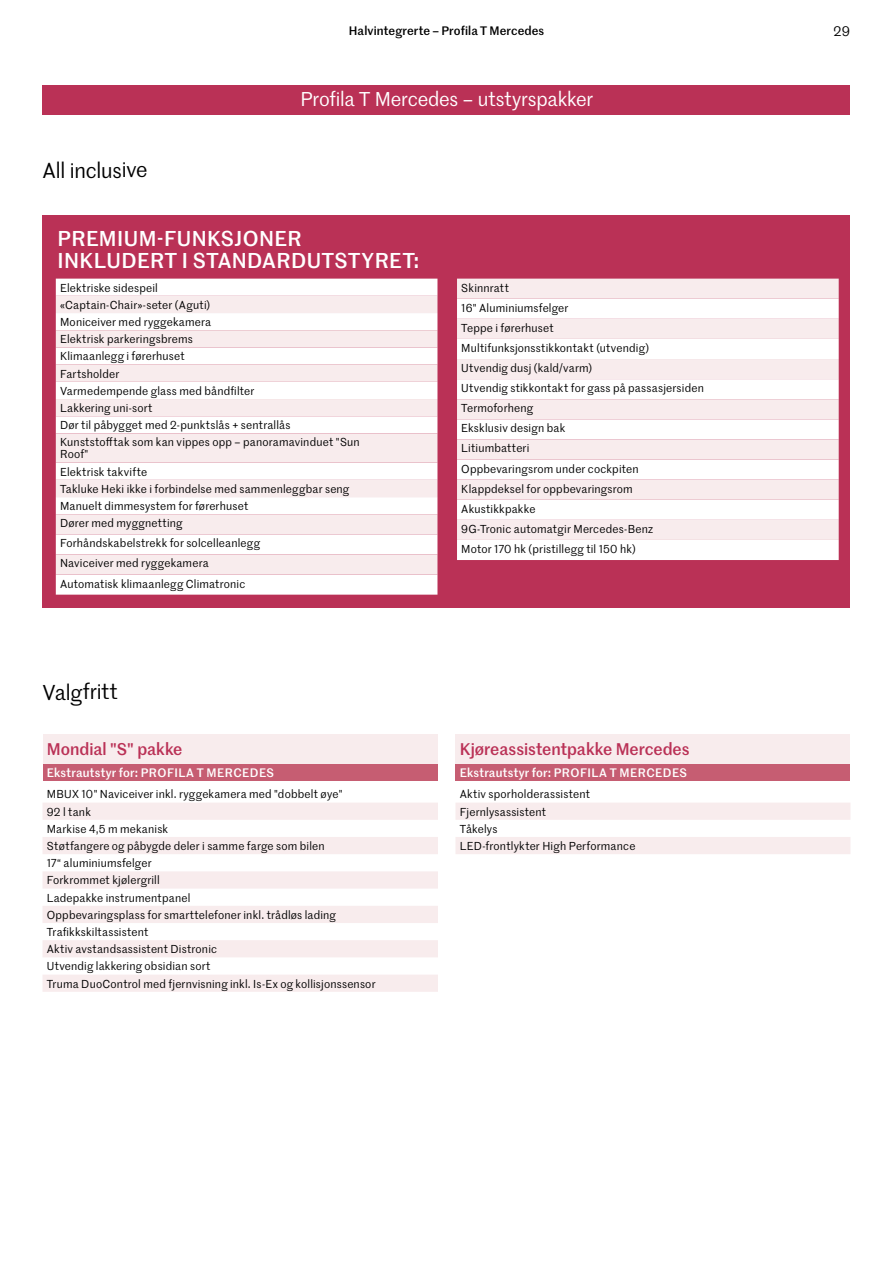
<style>
.page{position:relative;width:893px;height:1263px;background:#fff}
.page>*{position:absolute;margin:0;border:0;box-sizing:border-box;transform-origin:0 0}
.t1{font:500 21px/22.5px "Marr Sans";letter-spacing:.02em;color:#fff}
.t2{font:21px "Marr Sans";letter-spacing:-.02em;color:#000}
.t3{font:19.5px "Marr Sans";letter-spacing:-.01em;color:#fff}
.t4{font:500 16.5px "Marr Sans";color:#ba3156}
.t5{font:13.5px "Marr Sans";color:#000}
.t6{font:500 12px "Marr Sans";letter-spacing:.03em;color:#fff}
.t7{font:500 12px "Marr Sans";letter-spacing:.01em;color:#000}
.t8{font:11.25px/17.2px "Marr Sans";letter-spacing:.015em;color:#000}
</style>
<div class="page">
<svg style="left:43px;top:803px;width:395px;height:189px;fill:#f8eced"></svg>
<div style="left:43px;top:734px;width:394px;height:30px;background:#f8eced"></div>
<div style="left:43px;top:764px;width:394px;height:17px;background:#c65d72"></div>
<svg style="left:456px;top:803px;width:394px;height:51px"></svg>
<div style="left:455px;top:734px;width:395px;height:30px;background:#f8eced"></div>
<div style="left:455px;top:764px;width:395px;height:17px;background:#c65d72"></div>
<div style="left:43px;top:85px;width:807px;height:30px;background:#ba3156"></div>
<div style="left:43px;top:215px;width:807px;height:392px;background:#ba3156"></div>
<svg style="left:56px;top:279px;width:381px;height:316px;background:#fdfafb"></svg>
<svg style="left:56px;top:296px;width:381px;height:278px;background:#faf2f3"></svg>
<div style="left:457px;top:279px;width:382px;height:20px;background:#f8eced"></div>
<svg style="left:457px;top:299px;width:382px;height:261px;background:#fbf4f5"></svg>
<p class="t7" style="left:349px;top:22px;width:197px">Halvintegrerte – Profila T Mercedes</p>
<p class="t5" style="left:834px;top:22px;width:18px">29</p>
<h1 class="t2" style="left:43px;top:155px;width:106px">All inclusive</h1>
<h2 class="t3" style="left:301px;top:85px;width:294px">Profila T Mercedes – utstyrspakker</h2>
<h1 class="t1" style="left:58px;top:226px;width:363px">PREMIUM-FUNKSJONER<br>INKLUDERT I STANDARDUTSTYRET:</h1>
<p class="t8" style="left:60px;top:278px;width:301px">Elektriske sidespeil<br>«Captain-Chair»-seter (Aguti)<br>Moniceiver med ryggekamera<br>Elektrisk parkeringsbrems<br>Klimaanlegg i førerhuset<br>Fartsholder<br>Varmedempende glass med båndfilter<br>Lakkering uni-sort<br>Dør til påbygget med 2-punktslås + sentrallås<br>Kunststofftak som kan vippes opp – panoramavinduet "Sun</p>
<p class="t8" style="left:60px;top:445px;width:291px">Roof"<br>Elektrisk takvifte<br>Takluke Heki ikke i forbindelse med sammenleggbar seng<br>Manuelt dimmesystem for førerhuset<br>Dører med myggnetting</p>
<p class="t8" style="left:60px;top:533px;width:201px;line-height:20.1px">Forhåndskabelstrekk for solcelleanlegg<br>Naviceiver med ryggekamera<br>Automatisk klimaanlegg Climatronic</p>
<h1 class="t2" style="left:43px;top:677px;width:77px">Valgfritt</h1>
<h3 class="t4" style="left:47px;top:737px;width:137px">Mondial "S" pakke</h3>
<p class="t6" style="left:47px;top:764px;width:229px">Ekstrautstyr for: PROFILA T MERCEDES</p>
<p class="t8" style="left:47px;top:785px;width:330px">MBUX 10" Naviceiver inkl. ryggekamera med "dobbelt øye"<br>92 l tank<br>Markise 4,5 m mekanisk<br>Støtfangere og påbygde deler i samme farge som bilen<br>17“ aluminiumsfelger<br>Forkrommet kjølergrill<br>Ladepakke instrumentpanel<br>Oppbevaringsplass for smarttelefoner inkl. trådløs lading Trafikkskiltassistent<br>Aktiv avstandsassistent Distronic<br>Utvendig lakkering obsidian sort<br>Truma DuoControl med fjernvisning inkl. Is-Ex og kollisjonssensor</p>
<p class="t8" style="left:461px;top:277px;width:244px;line-height:20.1px">Skinnratt<br>16" Aluminiumsfelger<br>Teppe i førerhuset<br>Multifunksjonsstikkontakt (utvendig)<br>Utvendig dusj (kald/varm)<br>Utvendig stikkontakt for gass på passasjersiden<br>Termoforheng<br>Eksklusiv design bak<br>Litiumbatteri<br>Oppbevaringsrom under cockpiten<br>Klappdeksel for oppbevaringsrom<br>Akustikkpakke<br>9G-Tronic automatgir Mercedes-Benz<br>Motor 170 hk (pristillegg til 150 hk)</p>
<h3 class="t4" style="left:460px;top:737px;width:231px">Kjøreassistentpakke Mercedes</h3>
<p class="t6" style="left:460px;top:764px;width:229px">Ekstrautstyr for: PROFILA T MERCEDES</p>
<p class="t8" style="left:460px;top:785px;width:177px">Aktiv sporholderassistent<br>Fjernlysassistent<br>Tåkelys<br>LED-frontlykter High Performance</p>
</div>
